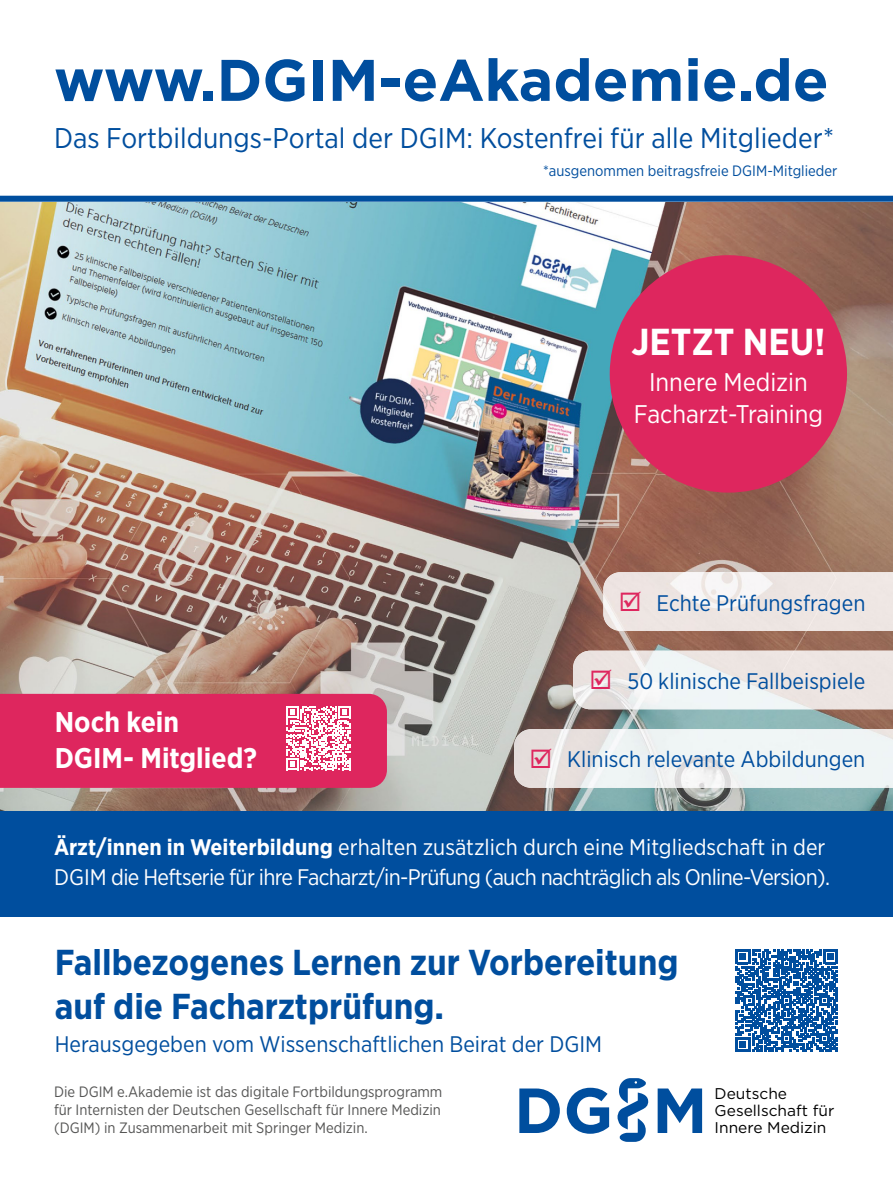
<style>
.page{position:relative;width:893px;height:1187px;background:#fff}
.page>*{position:absolute;margin:0;border:0;box-sizing:border-box;transform-origin:0 0}
.t1{font:700 58.5px "Gotham";color:#004e9e}
.t2{font:37.5px "Gotham Narrow Bold 4";color:#fff}
.t3{font:36px/43.5px "Gotham Narrow Bold 4";color:#004e9e}
.t4{font:28.5px "Gotham Narrow Book 6";color:#004e9e}
.t5{font:28.5px/36.2px "Gotham Narrow Bold 4";color:#fff}
.t6{font:25.5px/31.7px "Gotham Narrow Book 6";color:#fff;text-align:center}
.t7{font:22.5px/30px "Gotham Narrow Book 6";letter-spacing:-.03em;color:#fff}
.t8{font:22.5px "Gotham Narrow Book 6";color:#004e9e}
.t9{font:15.45px/16.8px "Gotham";color:#000}
.t10{font:15px/18px "Gotham Narrow Book 6";color:#565655;text-align:justify}
.t11{font:15px "Gotham Narrow Book 6";color:#004e9e}
.s1{color:#de265e}
.s2{font-family:"Gotham Narrow Bold 4"}
</style>
<div class="page">
<img style="left:0;top:196px;width:893px;height:615px">
<svg style="left:617px;top:1078px;width:32px;height:63px"></svg>
<svg style="left:519px;top:1088px;width:41px;height:44px"></svg>
<svg style="left:567px;top:1087px;width:42px;height:46px"></svg>
<svg style="left:658px;top:1088px;width:44px;height:44px"></svg>
<img style="left:603px;top:572px;width:290px;height:58px">
<svg style="left:735px;top:949px;width:103px;height:102px"></svg>
<div style="left:0;top:811px;width:893px;height:105px;background:#004e9e"></div>
<div style="left:610px;top:255px;width:237px;height:237px;background:#de265e;border-radius:50%"></div>
<img style="left:573px;top:650px;width:320px;height:59px">
<img style="left:514px;top:729px;width:379px;height:58px">
<svg style="left:0;top:693px;width:387px;height:94px;background:#df3669"></svg>
<svg style="left:621px;top:591px;width:20px;height:20px"></svg>
<h1 class="t1" style="left:54px;top:41px;width:776px">www.DGIM-eAkademie.de</h1>
<p class="t4" style="left:54px;top:120px;width:782px">Das Fortbildungs-Portal der DGIM: Kostenfrei für alle Mitglieder*</p>
<p class="t11" style="left:543px;top:161px;width:296px">*ausgenommen beitragsfreie DGIM-Mitglieder</p>
<h2 class="t2" style="left:631px;top:317px;width:196px">JETZT NEU!</h2>
<p class="t6" style="left:634px;top:366px;width:191px">Innere Medizin<br>Facharzt-Training</p>
<p class="t8" style="left:657px;top:588px;width:210px">Echte Prüfungsfragen</p>
<p class="t5" style="left:55px;top:703px;width:204px">Noch kein<br>DGIM- Mitglied?</p>
<p class="t8" style="left:590px;top:667px;width:277px"><span class="s1">☑</span> 50 klinische Fallbeispiele</p>
<p class="t8" style="left:529px;top:745px;width:337px"><span class="s1">☑</span> Klinisch relevante Abbildungen</p>
<p class="t7" style="left:54px;top:831px;width:777px"><span class="s2">Ärzt/innen in Weiterbildung</span> erhalten zusätzlich durch eine Mitgliedschaft in der<br>DGIM die Heftserie für ihre Facharzt/in-Prüfung (auch nachträglich als Online-Version).</p>
<h3 class="t3" style="left:55px;top:940px;width:625px">Fallbezogenes Lernen zur Vorbereitung auf die Facharztprüfung.</h3>
<p class="t8" style="left:55px;top:1029px;width:549px">Herausgegeben vom Wissenschaftlichen Beirat der DGIM</p>
<p class="t10" style="left:54px;top:1082px;width:390px">Die DGIM e.Akademie ist das digitale Fortbildungsprogramm für Internisten der Deutschen Gesellschaft für Innere Medizin (DGIM) in Zusammenarbeit mit Springer Medizin.</p>
<p class="t9" style="left:715px;top:1085px;width:121px">Deutsche<br>Gesellschaft für<br>Innere Medizin</p>
</div>
